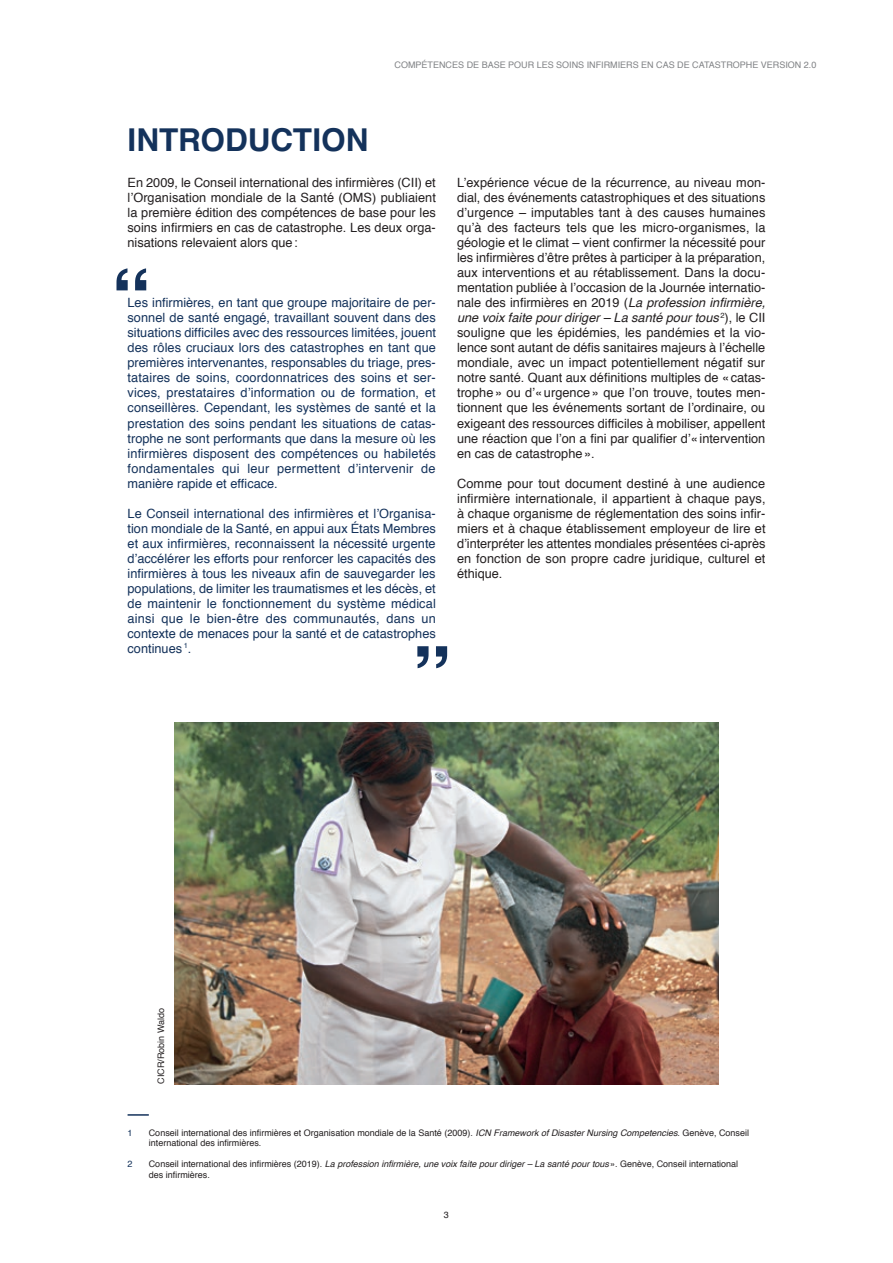
<style>
.page{position:relative;width:893px;height:1263px;background:#fff}
.page>*{position:absolute;margin:0;border:0;box-sizing:border-box;transform-origin:0 0}
.A4_Title_2{font:700 31.5px "Helvetica";color:#14325b}
.Body_text{font:12.75px/15px "Helvetica";color:#231f20;text-align:justify}
.Body_txt_quote_2_col{font:12.75px/15px "Helvetica";color:#14325b;text-align:justify}
.Footnote{font:9px/10.5px "Helvetica";color:#231f20}
.t1{font:9px "Helvetica";color:#808285}
.Credits{font:9px "Helvetica";color:#231f20}
.Footnote-2{font:9px "Helvetica";color:#14325b}
.s1{font-style:italic}
</style>
<div class="page">
<hr style="left:128px;top:1114px;width:21px;height:2px;background:#14325b">
<svg style="left:116px;top:268px;width:30px;height:22px"></svg>
<svg style="left:417px;top:646px;width:30px;height:22px"></svg>
<img style="left:174px;top:723px;width:545px;height:362px">
<p class="A4_Title_2" style="left:128px;top:115px;width:242px">INTRODUCTION</p>
<p class="t1" style="left:395px;top:58px;width:423px">COMPÉTENCES DE BASE POUR LES SOINS INFIRMIERS EN CAS DE CATASTROPHE VERSION 2.0</p>
<p class="Body_text" style="left:128px;top:176px;width:310px">En 2009, le Conseil international des infirmières (CII) et l’Organisation mondiale de la Santé (OMS) publiaient la première édition des compétences de base pour les soins infirmiers en cas de catastrophe. Les deux orga&shy;nisations relevaient alors que:</p>
<p class="Body_txt_quote_2_col" style="left:128px;top:296px;width:310px">Les infirmières, en tant que groupe majoritaire de per&shy;sonnel de santé engagé, travaillant souvent dans des situations difficiles avec des ressources limitées, jouent des rôles cruciaux lors des catastrophes en tant que premières intervenantes, responsables du triage, pres&shy;tataires de soins, coordonnatrices des soins et ser&shy;vices, prestataires d’information ou de formation, et conseillères. Cependant, les systèmes de santé et la prestation des soins pendant les situations de catas&shy;trophe ne sont performants que dans la mesure où les infirmières disposent des compétences ou habiletés fondamentales qui leur permettent d’intervenir de manière rapide et efficace.</p>
<p class="Body_txt_quote_2_col" style="left:128px;top:506px;width:310px">Le Conseil international des infirmières et l’Organisa&shy;tion mondiale de la Santé, en appui aux États Membres et aux infirmières, reconnaissent la nécessité urgente d’accélérer les efforts pour renforcer les capacités des infirmières à tous les niveaux afin de sauvegarder les populations, de limiter les traumatismes et les décès, et de maintenir le fonctionnement du système médical ainsi que le bien-être des communautés, dans un contexte de menaces pour la santé et de catastrophes continues <sup>1</sup>.</p>
<p class="Body_text" style="left:457px;top:176px;width:310px">L’expérience vécue de la récurrence, au niveau mon&shy;dial, des événements catastrophiques et des situations d’urgence – imputables tant à des causes humaines qu’à des facteurs tels que les micro-organismes, la géologie et le climat – vient confirmer la nécessité pour les infirmières d’être prêtes à participer à la préparation, aux interventions et au rétablissement. Dans la docu&shy;mentation publiée à l’occasion de la Journée internatio&shy;nale des infirmières en 2019 (<span class="s1">La profession infirmière, une voix faite pour diriger – La santé pour tous</span> <sup>2</sup>), le CII souligne que les épidémies, les pandémies et la vio&shy;lence sont autant de défis sanitaires majeurs à l’échelle mondiale, avec un impact potentiellement négatif sur notre santé. Quant aux définitions multiples de «catas&shy;trophe» ou d’«urgence» que l’on trouve, toutes men&shy;tionnent que les événements sortant de l’ordinaire, ou exigeant des ressources difficiles à mobiliser, appellent une réaction que l’on a fini par qualifier d’«intervention en cas de catastrophe».</p>
<p class="Body_text" style="left:457px;top:476px;width:310px">Comme pour tout document destiné à une audience infirmière internationale, il appartient à chaque pays, à chaque organisme de réglementation des soins infir&shy;miers et à chaque établissement employeur de lire et d’interpréter les attentes mondiales présentées ci-après en fonction de son propre cadre juridique, culturel et éthique.</p>
<p class="Credits" style="left:154px;top:1084px;width:77px;rotate:-90deg">CICR/Robin Waldo</p>
<p class="Footnote-2" style="left:128px;top:1126px;width:7px">1</p>
<p class="Footnote" style="left:149px;top:1128px;width:602px">Conseil international des infirmières et Organisation mondiale de la Santé (2009). <span class="s1">ICN Framework of Disaster Nursing Competencies</span>. Genève, Conseil international des infirmières.</p>
<p class="Footnote-2" style="left:128px;top:1157px;width:7px">2</p>
<p class="Footnote" style="left:149px;top:1159px;width:591px">Conseil international des infirmières (2019). <span class="s1">La profession infirmière, une voix faite pour diriger – La santé pour tous</span>». Genève, Conseil international des infirmières.</p>
<p class="Footnote" style="left:444px;top:1209px;width:7px">3</p>
</div>
